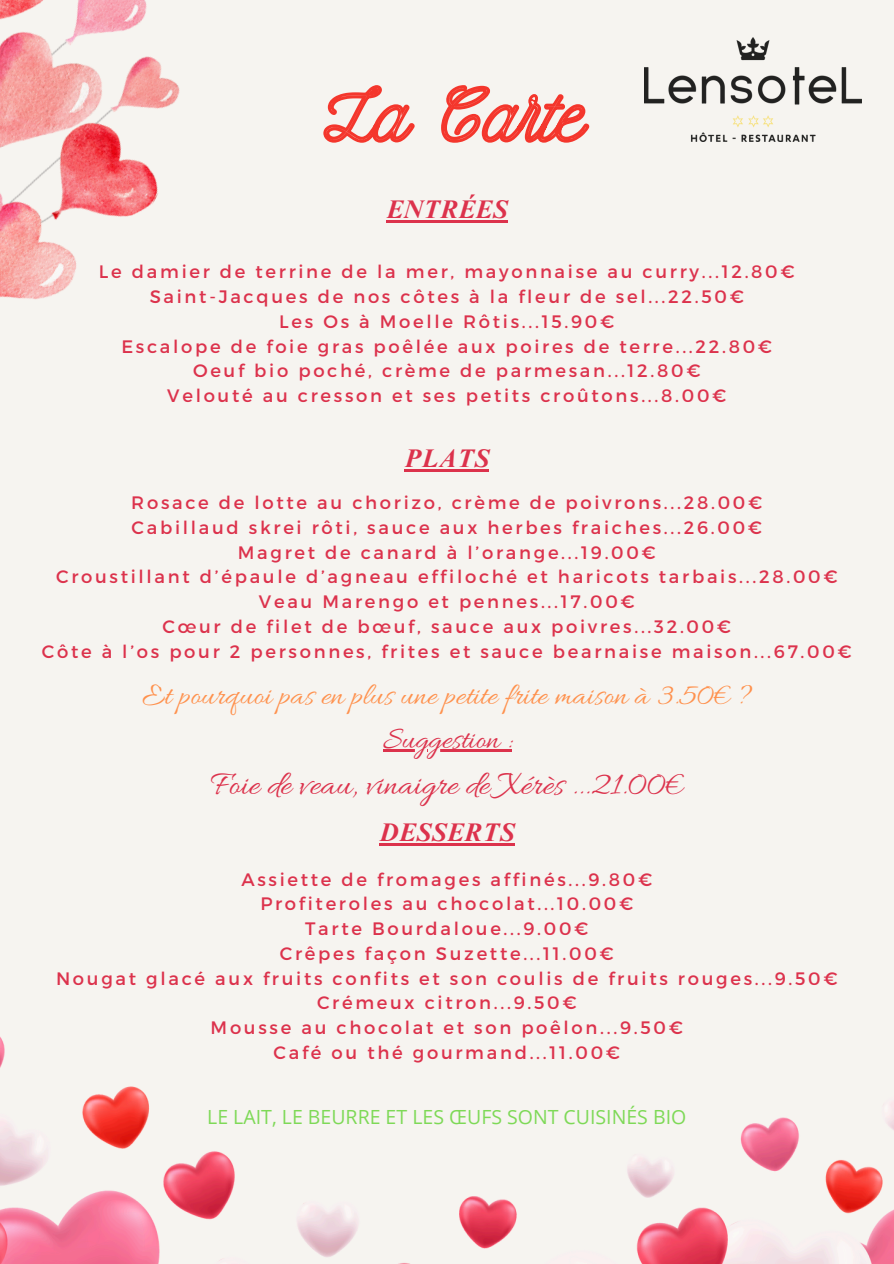
<style>
.page{position:relative;width:894px;height:1264px;background:#fff}
.page>*{position:absolute;margin:0;border:0;box-sizing:border-box;transform-origin:0 0}
.t1{font:34.5px "Allura";color:#dc324c}
.t2{font:31.5px "Allura";color:#ff914d}
.t3{font:31.5px "Allura";color:#dc324c}
.t4{font:italic 700 25.5px "Times NRMT Pro";color:#dc324c}
.t5{font:19.5px "Open Sans";color:#7ed957}
.t6{font:18px "Montserrat";letter-spacing:.15em;color:#dc324c}
</style>
<div class="page">
<div style="left:0;top:0;width:893px;height:1263px;background:#f6f4f0"></div>
<img style="left:644px;top:38px;width:217px;height:103px">
<svg style="left:323px;top:85px;width:267px;height:58px"></svg>
<hr style="left:386px;top:221px;width:121px;height:2px;background:#dc324c">
<hr style="left:404px;top:469px;width:85px;height:3px;background:#dc324c">
<hr style="left:379px;top:843px;width:135px;height:2px;background:#dc324c">
<img style="left:0;top:1037px;width:893px;height:226px">
<img style="left:0;top:0;width:180px;height:300px">
<hr style="left:383px;top:749px;width:128px;height:2px;background:#dc324c">
<p class="t4" style="left:386px;top:200px;width:123px">ENTRÉES</p>
<h1 class="t6" style="left:99px;top:260px;width:697px">Le damier de terrine de la mer, mayonnaise au curry...12.80€</h1>
<h3 class="t6" style="left:150px;top:285px;width:595px">Saint-Jacques de nos côtes à la fleur de sel...22.50€</h3>
<p class="t6" style="left:279px;top:309px;width:336px">Les Os à Moelle Rôtis...15.90€</p>
<p class="t6" style="left:121px;top:334px;width:652px">Escalope de foie gras poêlée aux poires de terre...22.80€</p>
<p class="t6" style="left:193px;top:359px;width:509px">Oeuf bio poché, crème de parmesan...12.80€</p>
<p class="t6" style="left:167px;top:384px;width:560px">Velouté au cresson et ses petits croûtons...8.00€</p>
<p class="t4" style="left:404px;top:449px;width:86px">PLATS</p>
<p class="t6" style="left:131px;top:491px;width:632px">Rosace de lotte au chorizo, crème de poivrons...28.00€</p>
<h3 class="t6" style="left:131px;top:516px;width:631px">Cabillaud skrei rôti, sauce aux herbes fraiches...26.00€</h3>
<p class="t6" style="left:238px;top:540px;width:419px">Magret de canard à l’orange...19.00€</p>
<p class="t6" style="left:56px;top:565px;width:782px">Croustillant d’épaule d’agneau effiloché et haricots tarbais...28.00€</p>
<p class="t6" style="left:259px;top:590px;width:377px">Veau Marengo et pennes...17.00€</p>
<p class="t6" style="left:162px;top:615px;width:570px">Cœur de filet de bœuf, sauce aux poivres...32.00€</p>
<p class="t6" style="left:42px;top:639px;width:811px">Côte à l’os pour 2 personnes, frites et sauce bearnaise maison...67.00€</p>
<p class="t2" style="left:142px;top:678px;width:612px">Et pourquoi pas en plus une petite frite maison à 3.50€ ?</p>
<p class="t3" style="left:383px;top:722px;width:130px">Suggestion :</p>
<p class="t1" style="left:211px;top:765px;width:474px">Foie de veau, vinaigre de Xérès ...21.00€</p>
<p class="t4" style="left:379px;top:822px;width:137px">DESSERTS</p>
<p class="t6" style="left:241px;top:867px;width:412px">Assiette de fromages affinés...9.80€</p>
<h2 class="t6" style="left:260px;top:892px;width:374px">Profiteroles au chocolat...10.00€</h2>
<h3 class="t6" style="left:305px;top:917px;width:285px">Tarte Bourdaloue...9.00€</h3>
<p class="t6" style="left:280px;top:941px;width:335px">Crêpes façon Suzette...11.00€</p>
<p class="t6" style="left:56px;top:966px;width:782px">Nougat glacé aux fruits confits et son coulis de fruits rouges...9.50€</p>
<p class="t6" style="left:317px;top:991px;width:261px">Crémeux citron...9.50€</p>
<p class="t6" style="left:210px;top:1016px;width:473px">Mousse au chocolat et son poêlon...9.50€</p>
<p class="t6" style="left:273px;top:1040px;width:348px">Café ou thé gourmand...11.00€</p>
<p class="t5" style="left:207px;top:1103px;width:480px">LE LAIT, LE BEURRE ET LES ŒUFS SONT CUISINÉS BIO</p>
</div>
